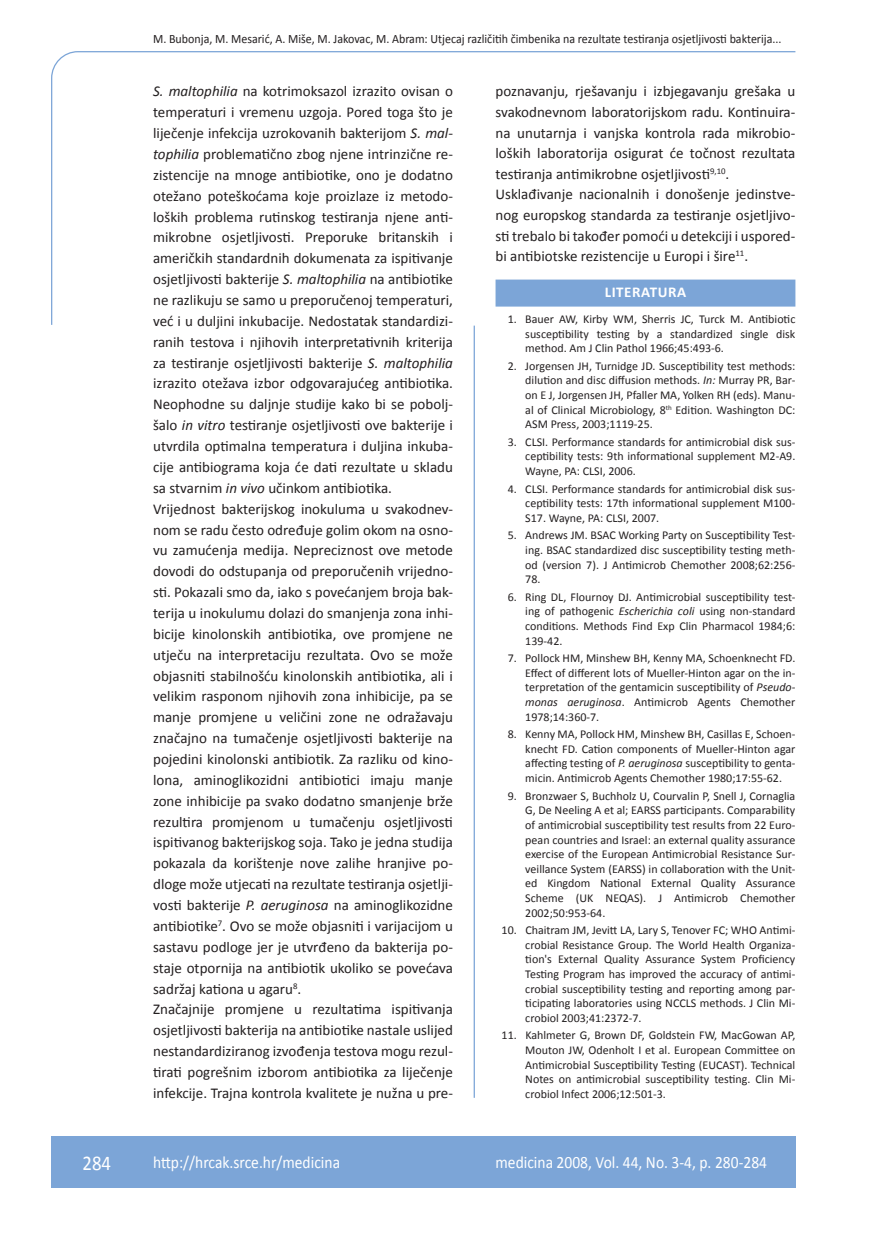
<style>
.page{position:relative;width:872px;height:1234px;background:#fff}
.page>*{position:absolute;margin:0;border:0;box-sizing:border-box;transform-origin:0 0}
.t1{font:21px "Calibri";color:#fff;scale:.9 1}
.t2{font:17.25px "Calibri";color:#fff;scale:.9 1}
.osnovni_tekst{font:15px/20.9px "Calibri";color:#231f20;text-align:justify}
.naslov_ruler{font:700 15px "Calibri";letter-spacing:.04em;color:#fff}
.glava{font:12.75px "Calibri";color:#231f20;scale:.94 1}
.literatura{font:12px/14.5px "Calibri";color:#231f20;text-align:justify}
.s1{font-style:italic}
</style>
<div class="page">
<svg style="left:51px;top:51px;width:745px;height:274px"></svg>
<hr style="left:473px;top:325px;width:2px;height:772px;background:#7ca5d7">
<div style="left:51px;top:1135px;width:744px;height:51px;background:#7ca5d7"></div>
<p class="glava" style="left:153px;top:30px;width:670px">M. Bubonja, M. Mesarić, A. Miše, M. Jakovac, M. Abram: Utjecaj različitih čimbenika na rezultate testiranja osjetljivosti bakterija...</p>
<p class="osnovni_tekst" style="left:153px;top:80px;width:301px"><span class="s1">S. maltophilia</span> na kotrimoksazol izrazito ovisan o temperaturi i vremenu uzgoja. Pored toga što je liječenje infekcija uzrokovanih bakterijom <span class="s1">S. mal&shy;tophilia</span> problematično zbog njene intrinzične re&shy;zistencije na mnoge antibiotike, ono je dodatno otežano poteškoćama koje proizlaze iz metodo&shy;loških problema rutinskog testiranja njene anti&shy;mikrobne osjetljivosti. Preporuke britanskih i američkih standardnih dokumenata za ispitivanje osjetljivosti bakterije <span class="s1">S. maltophilia</span> na antibiotike ne razlikuju se samo u preporučenoj temperaturi, već i u duljini inkubacije. Nedostatak standardizi&shy;ranih testova i njihovih interpretativnih kriterija za testiranje osjetljivosti bakterije <span class="s1">S. maltophilia </span>izrazito otežava izbor odgovarajućeg antibiotika.<br>Neophodne su daljnje studije kako bi se pobolj&shy;šalo <span class="s1">in vitro</span> testiranje osjetljivosti ove bakterije i utvrdila optimalna temperatura i duljina inkuba&shy;cije antibiograma koja će dati rezultate u skladu sa stvarnim <span class="s1">in vivo</span> učinkom antibiotika.</p>
<p class="osnovni_tekst" style="left:153px;top:497px;width:301px">Vrijednost bakterijskog inokuluma u svakodnev&shy;nom se radu često određuje golim okom na osno&shy;vu zamućenja medija. Nepreciznost ove metode dovodi do odstupanja od preporučenih vrijedno&shy;sti. Pokazali smo da, iako s povećanjem broja bak&shy;terija u inokulumu dolazi do smanjenja zona inhi&shy;bicije kinolonskih antibiotika, ove promjene ne utječu na interpretaciju rezultata. Ovo se može objasniti stabilnošću kinolonskih antibiotika, ali i velikim rasponom njihovih zona inhibicije, pa se manje promjene u veličini zone ne odražavaju značajno na tumačenje osjetljivosti bakterije na pojedini kinolonski antibiotik. Za razliku od kino&shy;lona, aminoglikozidni antibiotici imaju manje zone inhibicije pa svako dodatno smanjenje brže rezultira promjenom u tumačenju osjetljivosti ispitivanog bakterijskog soja. Tako je jedna studija pokazala da korištenje nove zalihe hranjive po&shy;dloge može utjecati na rezultate testiranja osjetlji&shy;vosti bakterije <span class="s1">P. aeruginosa</span> na aminoglikozidne antibiotike<sup>7</sup>. Ovo se može objasniti i varijacijom u sastavu podloge jer je utvrđeno da bakterija po&shy;staje otpornija na antibiotik ukoliko se povećava sadržaj kationa u agaru<sup>8</sup>.</p>
<p class="osnovni_tekst" style="left:153px;top:998px;width:301px">Značajnije promjene u rezultatima ispitivanja osjetljivosti bakterija na antibiotike nastale uslijed nestandardiziranog izvođenja testova mogu rezul&shy;tirati pogrešnim izborom antibiotika za liječenje infekcije. Trajna kontrola kvalitete je nužna u pre-</p>
<p class="osnovni_tekst" style="left:495px;top:80px;width:301px">poznavanju, rješavanju i izbjegavanju grešaka u svakodnevnom laboratorijskom radu. Kontinuira&shy;na unutarnja i vanjska kontrola rada mikrobio&shy;loških laboratorija osigurat će točnost rezultata testiranja antimikrobne osjetljivosti<sup>9,10</sup>.</p>
<p class="osnovni_tekst" style="left:495px;top:183px;width:301px">Usklađivanje nacionalnih i donošenje jedinstve&shy;nog europskog standarda za testiranje osjetljivo&shy;sti trebalo bi također pomoći u detekciji i uspored&shy;bi antibiotske rezistencije u Europi i šire<sup>11</sup>.</p>
<p class="naslov_ruler" style="left:604px;top:282px;width:83px">LITERATURA</p>
<p class="literatura" style="left:525px;top:311px;width:271px;text-indent:-18px">1. Bauer AW, Kirby WM, Sherris JC, Turck M. Antibiotic susceptibility testing by a standardized single disk method. Am J Clin Pathol 1966;45:493-6.</p>
<p class="literatura" style="left:525px;top:358px;width:271px;text-indent:-18px">2. Jorgensen JH, Turnidge JD. Susceptibility test methods: dilution and disc diffusion methods. <span class="s1">In:</span> Murray PR, Bar&shy;on E J, Jorgensen JH, Pfaller MA, Yolken RH (eds). Manu&shy;al of Clinical Microbiology, 8<sup>th</sup> Edition. Washington DC:<br>ASM Press, 2003;1119-25.</p>
<p class="literatura" style="left:525px;top:434px;width:271px;text-indent:-18px">3. CLSI. Performance standards for antimicrobial disk sus&shy;ceptibility tests: 9th informational supplement M2-A9.<br>Wayne, PA: CLSI, 2006.</p>
<p class="literatura" style="left:525px;top:480px;width:271px;text-indent:-18px">4. CLSI. Performance standards for antimicrobial disk sus&shy;ceptibility tests: 17th informational supplement M100- S17. Wayne, PA: CLSI, 2007.</p>
<p class="literatura" style="left:525px;top:527px;width:271px;text-indent:-18px">5. Andrews JM. BSAC Working Party on Susceptibility Test&shy;ing. BSAC standardized disc susceptibility testing meth&shy;od (version 7). J Antimicrob Chemother 2008;62:256- 78.</p>
<p class="literatura" style="left:525px;top:589px;width:272px;text-indent:-18px">6. Ring DL, Flournoy DJ. Antimicrobial susceptibility test&shy;ing of pathogenic <span class="s1">Escherichia coli</span> using non-standard conditions. Methods Find Exp Clin Pharmacol 1984;6:<br>139-42.</p>
<p class="literatura" style="left:525px;top:650px;width:272px;text-indent:-18px">7. Pollock HM, Minshew BH, Kenny MA, Schoenknecht FD.<br>Effect of different lots of Mueller-Hinton agar on the in&shy;terpretation of the gentamicin susceptibility of <span class="s1">Pseudo&shy;monas aeruginosa</span>. Antimicrob Agents Chemother 1978;14:360-7.</p>
<p class="literatura" style="left:525px;top:726px;width:271px;text-indent:-18px">8. Kenny MA, Pollock HM, Minshew BH, Casillas E, Schoen&shy;knecht FD. Cation components of Mueller-Hinton agar affecting testing of <span class="s1">P. aeruginosa</span> susceptibility to genta&shy;micin. Antimicrob Agents Chemother 1980;17:55-62.</p>
<p class="literatura" style="left:525px;top:787px;width:272px;text-indent:-18px">9. Bronzwaer S, Buchholz U, Courvalin P, Snell J, Cornaglia G, De Neeling A et al; EARSS participants. Comparability of antimicrobial susceptibility test results from 22 Euro&shy;pean countries and Israel: an external quality assurance exercise of the European Antimicrobial Resistance Sur&shy;veillance System (EARSS) in collaboration with the Unit&shy;ed Kingdom National External Quality Assurance Scheme (UK NEQAS). J Antimicrob Chemother 2002;50:953-64.</p>
<p class="literatura" style="left:525px;top:922px;width:271px;text-indent:-24px">10. Chaitram JM, Jevitt LA, Lary S, Tenover FC; WHO Antimi&shy;crobial Resistance Group. The World Health Organiza&shy;tion's External Quality Assurance System Proficiency Testing Program has improved the accuracy of antimi&shy;crobial susceptibility testing and reporting among par&shy;ticipating laboratories using NCCLS methods. J Clin Mi&shy;crobiol 2003;41:2372-7.</p>
<p class="literatura" style="left:525px;top:1027px;width:272px;text-indent:-24px">11. Kahlmeter G, Brown DF, Goldstein FW, MacGowan AP, Mouton JW, Odenholt I et al. European Committee on Antimicrobial Susceptibility Testing (EUCAST). Technical Notes on antimicrobial susceptibility testing. Clin Mi&shy;crobiol Infect 2006;12:501-3.</p>
<p class="t1" style="left:82px;top:1149px;width:33px">284</p>
<p class="t2" style="left:153px;top:1150px;width:209px">http://hrcak.srce.hr/medicina</p>
<p class="t2" style="left:495px;top:1151px;width:303px">medicina 2008, Vol. 44, No. 3-4, p. 280-284</p>
</div>
